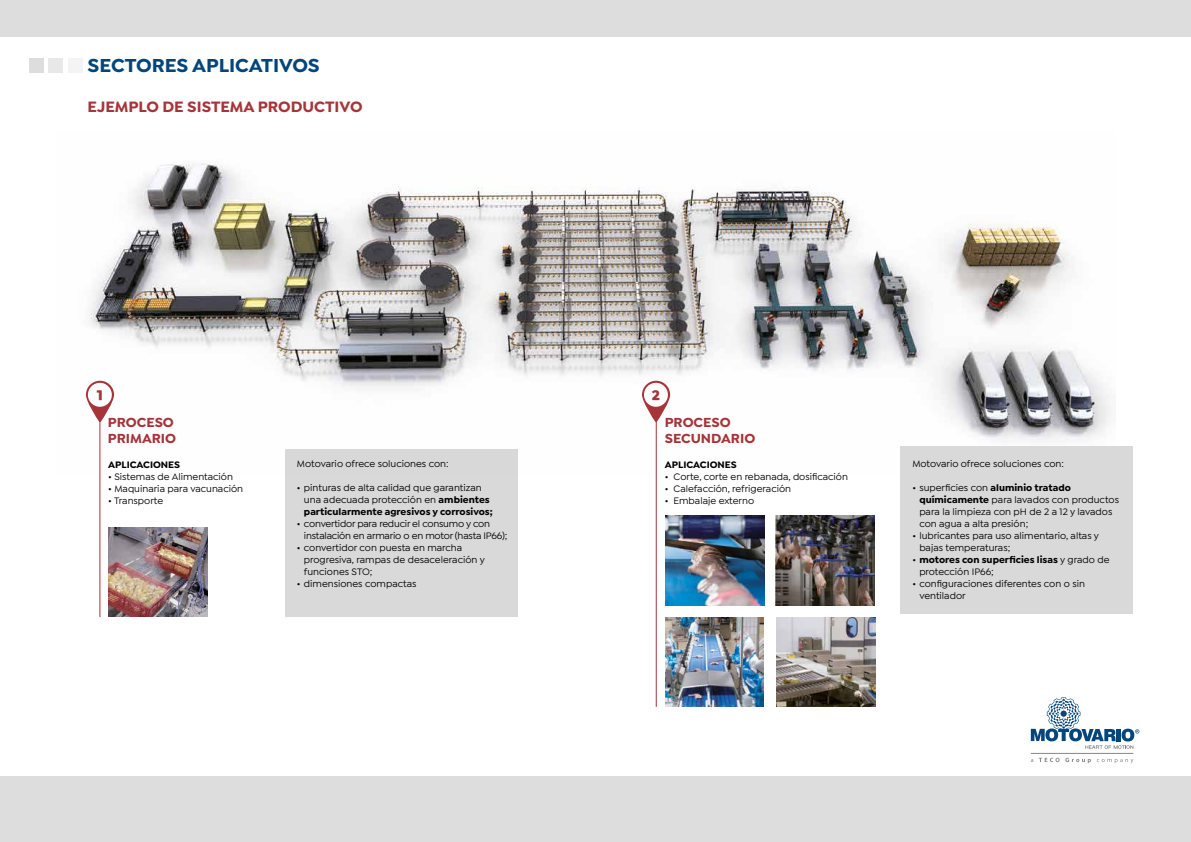
<style>
.page{position:relative;width:1191px;height:842px;background:#fff}
.page>*{position:absolute;margin:0;border:0;box-sizing:border-box;transform-origin:0 0}
.t1{font:700 20px "Isidora Sans";color:#00457c}
.t2{font:700 16px "Isidora Sans";color:#a73439}
.t3{font:900 14.4px "Isidora Sans";color:#a73439}
.t4{font:700 14px/16px "Isidora Sans";color:#a73439}
.t5{font:500 10px/12px "Isidora Sans";color:#000}
.t6{font:500 10px/12px "Isidora Sans";letter-spacing:-.02em;color:#000}
.t7{font:700 10px/12px "Isidora Sans";color:#000}
.s1{font-weight:700}
.s2{font-weight:500}
</style>
<div class="page">
<div style="left:285px;top:449px;width:232px;height:168px;background:#d9d9d9"></div>
<div style="left:0;top:777px;width:1191px;height:65px;background:#dedddd"></div>
<div style="left:0;top:0;width:1191px;height:36px;background:#dedddd"></div>
<div style="left:29px;top:59px;width:14px;height:14px;background:#dedddd"></div>
<div style="left:48px;top:59px;width:15px;height:14px;background:#e9e8e9"></div>
<div style="left:68px;top:59px;width:14px;height:14px;background:#f4f4f4"></div>
<svg style="left:1030px;top:697px;width:109px;height:52px"></svg>
<hr style="left:1030px;top:753px;width:103px;height:1px;background:#878686">
<svg style="left:1030px;top:758px;width:103px;height:5px"></svg>
<img style="left:85px;top:163px;width:1026px;height:312px">
<svg style="left:86px;top:381px;width:28px;height:41px"></svg>
<div style="left:88px;top:383px;width:24px;height:24px;background:#fff;border-radius:50%"></div>
<hr style="left:99px;top:416px;width:1px;height:201px;background:#a73439">
<hr style="left:656px;top:412px;width:1px;height:295px;background:#a73439">
<img style="left:108px;top:527px;width:99px;height:90px">
<img style="left:665px;top:516px;width:99px;height:90px">
<img style="left:775px;top:516px;width:99px;height:90px">
<img style="left:665px;top:617px;width:98px;height:90px">
<img style="left:776px;top:617px;width:99px;height:90px">
<svg style="left:642px;top:381px;width:28px;height:41px"></svg>
<div style="left:644px;top:383px;width:24px;height:24px;background:#fff;border-radius:50%"></div>
<div style="left:900px;top:446px;width:232px;height:168px;background:#d9d9d9"></div>
<h1 class="t1" style="left:88px;top:53px;width:234px">SECTORES APLICATIVOS</h1>
<h2 class="t2" style="left:88px;top:97px;width:276px">EJEMPLO DE SISTEMA PRODUCTIVO</h2>
<h3 class="t3" style="left:97px;top:386px;width:8px">1</h3>
<h3 class="t3" style="left:652px;top:386px;width:10px">2</h3>
<h3 class="t4" style="left:108px;top:414px;width:70px">PROCESO<br>PRIMARIO</h3>
<h3 class="t4" style="left:665px;top:414px;width:92px">PROCESO<br>SECUNDARIO</h3>
<p class="t7" style="left:108px;top:458px;width:73px">APLICACIONES</p>
<p class="t5" style="left:108px;top:470px;width:126px">• Sistemas de Alimentación</p>
<p class="t5" style="left:108px;top:482px;width:136px">• Maquinaria para vacunación</p>
<p class="t5" style="left:108px;top:494px;width:56px">• Transporte</p>
<p class="t5" style="left:297px;top:458px;width:153px">Motovario ofrece soluciones con:</p>
<p class="t5" style="left:304px;top:482px;width:190px;text-indent:-7px">• pinturas de alta calidad que garantizan una adecuada protección en <span class="s1">ambientes particularmente agresivos y corrosivos;</span></p>
<p class="t6" style="left:304px;top:518px;width:205px;text-indent:-7px">• convertidor para reducir el consumo y con instalación en armario o en motor (hasta IP66);</p>
<p class="t5" style="left:304px;top:542px;width:182px;text-indent:-7px">• convertidor con puesta en marcha progresiva, rampas de desaceleración y funciones STO;</p>
<p class="t5" style="left:297px;top:578px;width:121px">• dimensiones compactas</p>
<p class="t7" style="left:665px;top:458px;width:73px">APLICACIONES</p>
<p class="t5" style="left:665px;top:470px;width:185px">• Corte, corte en rebanada, dosificación</p>
<p class="t5" style="left:665px;top:482px;width:128px">• Calefacción, refrigeración</p>
<p class="t5" style="left:665px;top:494px;width:91px">• Embalaje externo</p>
<p class="t5" style="left:912px;top:458px;width:153px">Motovario ofrece soluciones con:</p>
<p class="t5" style="left:919px;top:482px;width:201px;text-indent:-7px">• superficies con <span class="s1">aluminio tratado químicamente</span> para lavados con productos para la limpieza con pH de 2 a 12 y lavados con agua a alta presión;</p>
<p class="t5" style="left:919px;top:530px;width:181px;text-indent:-7px">• lubricantes para uso alimentario, altas y bajas temperaturas;</p>
<p class="t7" style="left:919px;top:554px;width:192px;text-indent:-7px"><span class="s2">•</span> motores con superficies lisas <span class="s2">y grado de protección IP66;</span></p>
<p class="t5" style="left:919px;top:578px;width:167px;text-indent:-7px">• configuraciones diferentes con o sin ventilador</p>
</div>
